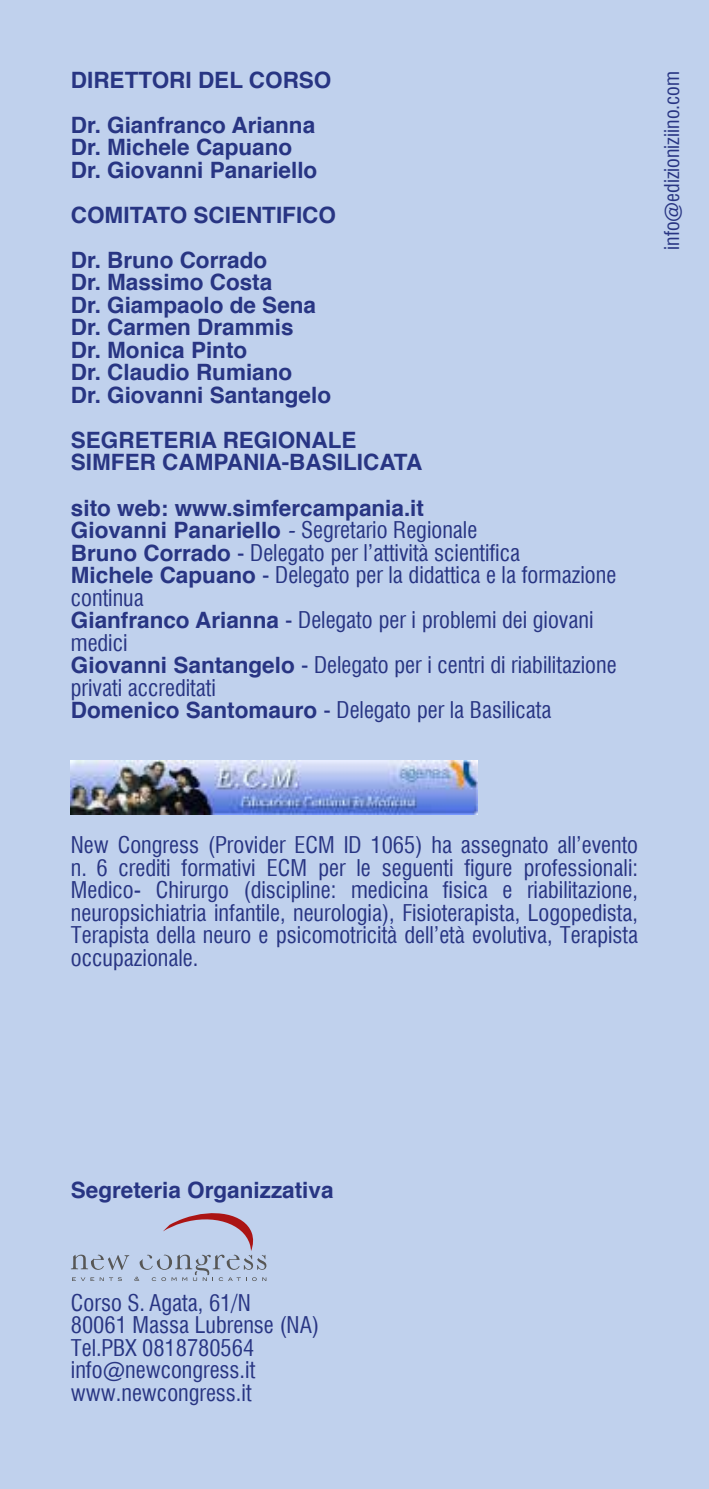
<style>
.page{position:relative;width:709px;height:1489px;background:#fff}
.page>*{position:absolute;margin:0;border:0;box-sizing:border-box;transform-origin:0 0}
.t1{font:condensed 22.5px/22.5px "Swiss 721";color:#283583}
.t2{font:700 22.5px/22.5px "Helvetica";color:#283583}
.t3{font:condensed 20px "Swiss 721";color:#283583}
.s1{font-family:"Helvetica";font-weight:700;font-stretch:normal}
.s2{font-family:"Helvetica";font-style:italic;font-stretch:normal}
</style>
<div class="page">
<div style="left:0;top:0;width:709px;height:1488px;background:#c0d1ed"></div>
<svg style="left:71px;top:1213px;width:195px;height:67px"></svg>
<img style="left:71px;top:760px;width:406px;height:54px">
<p class="t2" style="left:71px;top:58px;width:262px;line-height:45px">DIRETTORI DEL CORSO<br>Dr. Gianfranco Arianna</p>
<p class="t2" style="left:71px;top:136px;width:248px">Dr. Michele Capuano<br>Dr. Giovanni Panariello</p>
<p class="t2" style="left:71px;top:193px;width:267px;line-height:45px">COMITATO SCIENTIFICO<br>Dr. Bruno Corrado</p>
<p class="t2" style="left:71px;top:271px;width:262px">Dr. Massimo Costa<br>Dr. Giampaolo de Sena<br>Dr. Carmen Drammis<br>Dr. Monica Pinto<br>Dr. Claudio Rumiano<br>Dr. Giovanni Santangelo</p>
<p class="t2" style="left:71px;top:429px;width:353px">SEGRETERIA REGIONALE<br>SIMFER CAMPANIA-BASILICATA</p>
<p class="t2" style="left:71px;top:496px;width:355px">sito web: www.simfercampania.it</p>
<p class="t1" style="left:71px;top:517px;width:547px"><span class="s1">Giovanni Panariello</span> <span class="s2">-</span> Segretario Regionale<br><span class="s1">Bruno Corrado</span> - Delegato per l’attività scientifica<br><span class="s1">Michele Capuano</span> - Delegato per la didattica e la formazione continua<br><span class="s1">Gianfranco Arianna</span> - Delegato per i problemi dei giovani medici<br><span class="s1">Giovanni Santangelo</span> - Delegato per i centri di riabilitazione privati accreditati<br><span class="s1">Domenico Santomauro</span> - Delegato per la Basilicata</p>
<p class="t3" style="left:658px;top:250px;width:180px;rotate:-90deg">info@edizioniziino.com</p>
<p class="t1" style="left:71px;top:832px;width:568px;text-align:justify">New Congress (Provider ECM ID 1065) ha assegnato all’evento n. 6 crediti formativi ECM per le seguenti figure professionali:<br>Medico- Chirurgo (discipline: medicina fisica e riabilitazione, neuropsichiatria infantile, neurologia), Fisioterapista, Logopedista, Terapista della neuro e psicomotricità dell’età evolutiva, Terapista occupazionale.</p>
<p class="t2" style="left:71px;top:1179px;width:264px">Segreteria Organizzativa</p>
<p class="t1" style="left:71px;top:1290px;width:250px">Corso S. Agata, 61/N<br>80061 Massa Lubrense (NA)<br>Tel.PBX 0818780564 info@newcongress.it www.newcongress.it</p>
</div>
